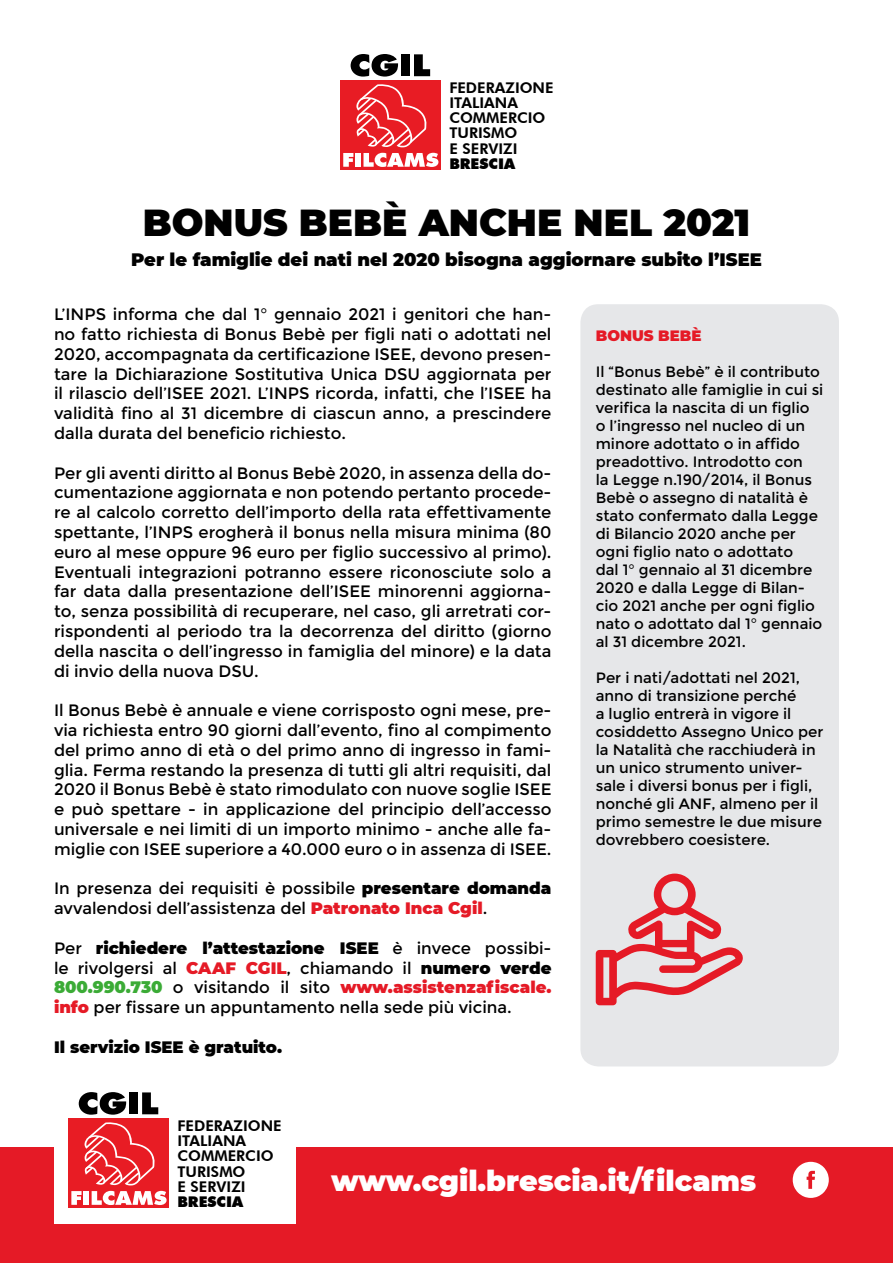
<style>
.page{position:relative;width:893px;height:1263px;background:#fff}
.page>*{position:absolute;margin:0;border:0;box-sizing:border-box;transform-origin:0 0}
.t1{font:55.5px "socialtype";color:#fff}
.t2{font:900 37.5px "Montserrat";color:#000}
.t3{font:900 28.5px "Montserrat";color:#fff}
.t4{font:900 18px "Montserrat";color:#000}
.t5{font:16.5px/19.8px "Montserrat";color:#000;text-align:justify}
.t6{font:900 16.5px "Montserrat";color:#000}
.t7{font:15px/18px "Montserrat";color:#000}
.t8{font:900 15px "Montserrat";color:#e51a26}
.t9{font:800 14.7px/15.3px "Futura BT";color:#000}
.t10{font:900 14.7px "Futura BT";color:#000}
.s1{font-weight:900}
.s2{font-weight:900;color:#e51a26}
.s3{font-weight:900;color:#3bab36}
</style>
<div class="page">
<div style="left:580px;top:304px;width:259px;height:762px;background:#e6e7e9;border-radius:18px"></div>
<div style="left:0;top:1148px;width:893px;height:115px;background:#e51a26"></div>
<div style="left:54px;top:1104px;width:241px;height:119px;background:#fff"></div>
<svg style="left:596px;top:873px;width:147px;height:132px"></svg>
<div style="left:68px;top:1118px;width:101px;height:89px;background:#e81c24"></div>
<svg style="left:71px;top:1191px;width:11px;height:14px"></svg>
<div style="left:84px;top:1191px;width:5px;height:14px;background:#fff"></div>
<svg style="left:92px;top:1191px;width:75px;height:14px"></svg>
<svg style="left:79px;top:1092px;width:47px;height:23px"></svg>
<div style="left:129px;top:1092px;width:9px;height:22px;background:#000"></div>
<svg style="left:142px;top:1092px;width:16px;height:22px"></svg>
<svg style="left:84px;top:1122px;width:71px;height:63px"></svg>
<div style="left:340px;top:80px;width:101px;height:89px;background:#e81c24"></div>
<svg style="left:343px;top:153px;width:10px;height:14px"></svg>
<div style="left:355px;top:153px;width:6px;height:14px;background:#fff"></div>
<svg style="left:363px;top:153px;width:75px;height:14px"></svg>
<svg style="left:351px;top:54px;width:47px;height:23px"></svg>
<div style="left:401px;top:54px;width:9px;height:22px;background:#000"></div>
<svg style="left:414px;top:54px;width:16px;height:22px"></svg>
<svg style="left:356px;top:84px;width:71px;height:63px"></svg>
<p class="t9" style="left:449px;top:80px;width:106px">FEDERAZIONE<br>ITALIANA<br>COMMERCIO<br>TURISMO<br>E SERVIZI</p>
<p class="t10" style="left:449px;top:155px;width:67px">BRESCIA</p>
<p class="t2" style="left:143px;top:194px;width:609px">BONUS BEBÈ ANCHE NEL 2021</p>
<p class="t4" style="left:131px;top:246px;width:632px">Per le famiglie dei nati nel 2020 bisogna aggiornare subito l’ISEE</p>
<p class="t5" style="left:54px;top:305px;width:499px">L’INPS informa che dal 1° gennaio 2021 i genitori che han&shy;no fatto richiesta di Bonus Bebè per figli nati o adottati nel 2020, accompagnata da certificazione ISEE, devono presen&shy;tare la Dichiarazione Sostitutiva Unica DSU aggiornata per il rilascio dell’ISEE 2021. L’INPS ricorda, infatti, che l’ISEE ha validità fino al 31 dicembre di ciascun anno, a prescindere dalla durata del beneficio richiesto.</p>
<p class="t5" style="left:54px;top:463px;width:499px">Per gli aventi diritto al Bonus Bebè 2020, in assenza della do&shy;cumentazione aggiornata e non potendo pertanto procede&shy;re al calcolo corretto dell’importo della rata effettivamente spettante, l’INPS erogherà il bonus nella misura minima (80 euro al mese oppure 96 euro per figlio successivo al primo).<br>Eventuali integrazioni potranno essere riconosciute solo a far data dalla presentazione dell’ISEE minorenni aggiorna&shy;to, senza possibilità di recuperare, nel caso, gli arretrati cor&shy;rispondenti al periodo tra la decorrenza del diritto (giorno della nascita o dell’ingresso in famiglia del minore) e la data di invio della nuova DSU.</p>
<p class="t5" style="left:54px;top:701px;width:499px">Il Bonus Bebè è annuale e viene corrisposto ogni mese, pre&shy;via richiesta entro 90 giorni dall’evento, fino al compimento del primo anno di età o del primo anno di ingresso in fami&shy;glia. Ferma restando la presenza di tutti gli altri requisiti, dal 2020 il Bonus Bebè è stato rimodulato con nuove soglie ISEE e può spettare - in applicazione del principio dell’accesso universale e nei limiti di un importo minimo - anche alle fa&shy;miglie con ISEE superiore a 40.000 euro o in assenza di ISEE.</p>
<p class="t5" style="left:54px;top:879px;width:499px">In presenza dei requisiti è possibile <span class="s1">presentare domanda </span>avvalendosi dell’assistenza del <span class="s2">Patronato Inca Cgil</span>.</p>
<p class="t5" style="left:54px;top:938px;width:499px">Per <span class="s1">richiedere l’attestazione ISEE</span> è invece possibi&shy;le rivolgersi al <span class="s2">CAAF CGIL</span>, chiamando il <span class="s1">numero verde </span><span class="s3">800.990.730</span> o visitando il sito <span class="s2">www.assistenzafiscale. info</span> per fissare un appuntamento nella sede più vicina.</p>
<p class="t6" style="left:54px;top:1035px;width:230px">Il servizio ISEE è gratuito.</p>
<p class="t8" style="left:596px;top:325px;width:107px">BONUS BEBÈ</p>
<p class="t7" style="left:596px;top:363px;width:229px">Il “Bonus Bebè” è il contributo destinato alle famiglie in cui si verifica la nascita di un figlio<br>o l’ingresso nel nucleo di un minore adottato o in affido preadottivo. Introdotto con<br>la Legge n.190/2014, il Bonus<br>Bebè o assegno di natalità è stato confermato dalla Legge di Bilancio 2020 anche per ogni figlio nato o adottato<br>dal 1° gennaio al 31 dicembre<br>2020 e dalla Legge di Bilan&shy;cio 2021 anche per ogni figlio nato o adottato dal 1° gennaio al 31 dicembre 2021.</p>
<p class="t7" style="left:596px;top:669px;width:229px">Per i nati/adottati nel 2021, anno di transizione perché<br>a luglio entrerà in vigore il cosiddetto Assegno Unico per la Natalità che racchiuderà in un unico strumento univer&shy;sale i diversi bonus per i figli, nonché gli ANF, almeno per il primo semestre le due misure dovrebbero coesistere.</p>
<p class="t9" style="left:177px;top:1118px;width:106px">FEDERAZIONE<br>ITALIANA<br>COMMERCIO<br>TURISMO<br>E SERVIZI</p>
<p class="t10" style="left:177px;top:1193px;width:67px">BRESCIA</p>
<p class="t3" style="left:331px;top:1160px;width:427px">www.cgil.brescia.it/filcams</p>
<p class="t1" style="left:788px;top:1148px;width:48px">B</p>
</div>
